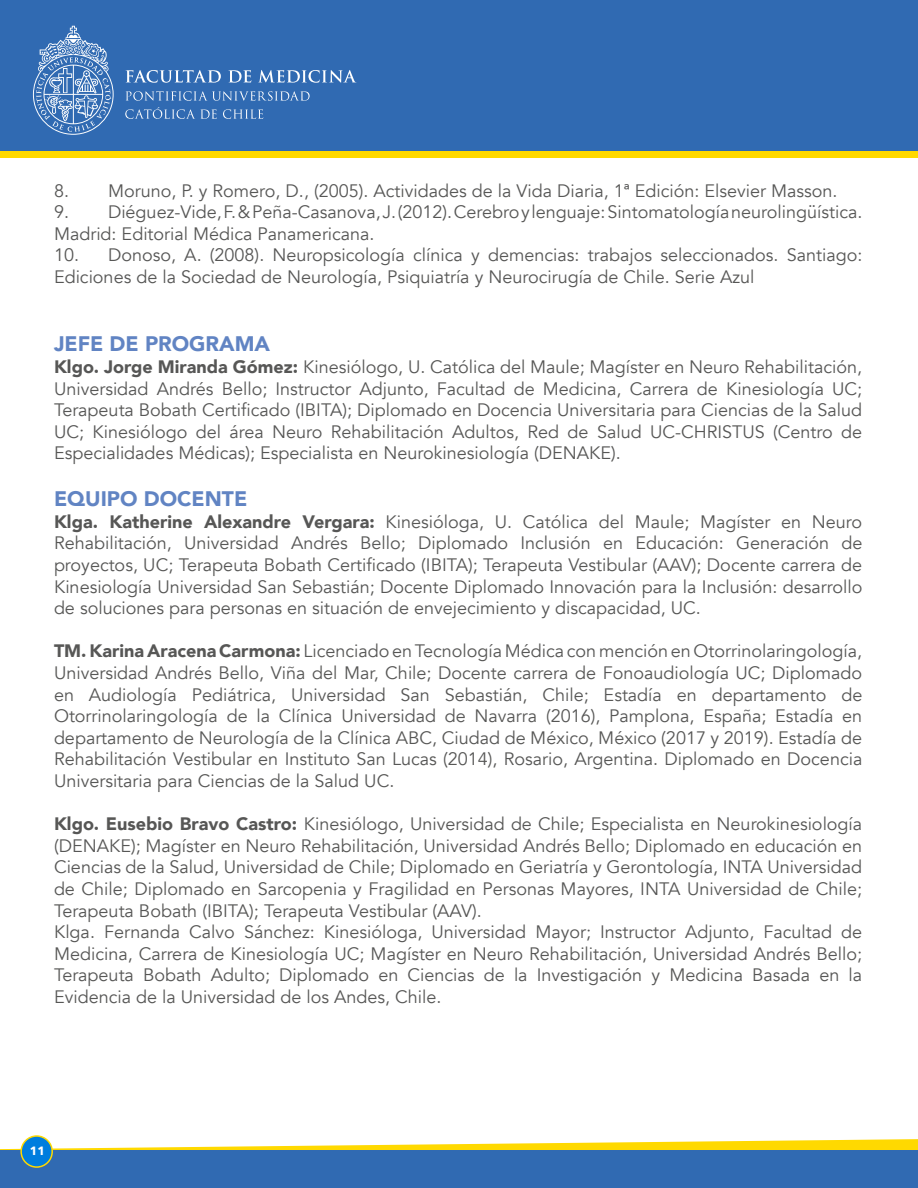
<style>
.page{position:relative;width:918px;height:1188px;background:#fff}
.page>*{position:absolute;margin:0;border:0;box-sizing:border-box;transform-origin:0 0}
.t1{font:900 21px "Avenir";color:#6184c3}
.t2{font:18px/21.6px "Avenir";color:#575756}
.t3{font:700 12px "Avenir Next";color:#fff}
.s1{font-weight:900}
</style>
<div class="page">
<div style="left:0;top:0;width:918px;height:153px;background:#306ab2"></div>
<svg style="left:0;top:1137px;width:918px;height:13px"></svg>
<div style="left:0;top:1150px;width:918px;height:38px;background:#306ab2"></div>
<svg style="left:33px;top:26px;width:81px;height:109px"></svg>
<svg style="left:126px;top:70px;width:95px;height:13px"></svg>
<svg style="left:228px;top:70px;width:23px;height:13px"></svg>
<svg style="left:258px;top:70px;width:98px;height:13px"></svg>
<svg style="left:126px;top:91px;width:184px;height:10px"></svg>
<svg style="left:125px;top:107px;width:92px;height:12px"></svg>
<svg style="left:223px;top:109px;width:40px;height:10px"></svg>
<div style="left:0;top:151px;width:918px;height:7px;background:#ffd900"></div>
<div style="left:21px;top:1136px;width:31px;height:31px;background:#007dde;border-radius:50%"></div>
<div style="left:20px;top:1135px;width:33px;height:33px;border:2px solid #ffd900;border-radius:50%"></div>
<p class="t2" style="left:54px;top:180px;width:785px">8. Moruno, P. y Romero, D., (2005). Actividades de la Vida Diaria, 1ª Edición: Elsevier Masson.</p>
<p class="t2" style="left:54px;top:202px;width:810px">9. Diéguez-Vide, F. &amp; Peña-Casanova, J. (2012). Cerebro y lenguaje: Sintomatología neurolingüística.<br>Madrid: Editorial Médica Panamericana.</p>
<p class="t2" style="left:54px;top:245px;width:810px">10. Donoso, A. (2008). Neuropsicología clínica y demencias: trabajos seleccionados. Santiago:<br>Ediciones de la Sociedad de Neurología, Psiquiatría y Neurocirugía de Chile. Serie Azul</p>
<p class="t1" style="left:54px;top:326px;width:218px">JEFE DE PROGRAMA</p>
<p class="t2" style="left:54px;top:356px;width:810px;text-align:justify"><span class="s1">Klgo. Jorge Miranda Gómez:</span> Kinesiólogo, U. Católica del Maule; Magíster en Neuro Rehabilitación, Universidad Andrés Bello; Instructor Adjunto, Facultad de Medicina, Carrera de Kinesiología UC; Terapeuta Bobath Certificado (IBITA); Diplomado en Docencia Universitaria para Ciencias de la Salud UC; Kinesiólogo del área Neuro Rehabilitación Adultos, Red de Salud UC-CHRISTUS (Centro de Especialidades Médicas); Especialista en Neurokinesiología (DENAKE).</p>
<p class="t1" style="left:54px;top:481px;width:195px">EQUIPO DOCENTE</p>
<p class="t2" style="left:54px;top:511px;width:810px;text-align:justify"><span class="s1">Klga. Katherine Alexandre Vergara:</span> Kinesióloga, U. Católica del Maule; Magíster en Neuro Rehabilitación, Universidad Andrés Bello; Diplomado Inclusión en Educación: Generación de proyectos, UC; Terapeuta Bobath Certificado (IBITA); Terapeuta Vestibular (AAV); Docente carrera de Kinesiología Universidad San Sebastián; Docente Diplomado Innovación para la Inclusión: desarrollo de soluciones para personas en situación de envejecimiento y discapacidad, UC.</p>
<p class="t2" style="left:54px;top:641px;width:810px;text-align:justify"><span class="s1">TM. Karina Aracena Carmona:</span> Licenciado en Tecnología Médica con mención en Otorrinolaringología, Universidad Andrés Bello, Viña del Mar, Chile; Docente carrera de Fonoaudiología UC; Diplomado en Audiología Pediátrica, Universidad San Sebastián, Chile; Estadía en departamento de Otorrinolaringología de la Clínica Universidad de Navarra (2016), Pamplona, España; Estadía en departamento de Neurología de la Clínica ABC, Ciudad de México, México (2017 y 2019). Estadía de Rehabilitación Vestibular en Instituto San Lucas (2014), Rosario, Argentina. Diplomado en Docencia Universitaria para Ciencias de la Salud UC.</p>
<p class="t2" style="left:54px;top:814px;width:810px"><span class="s1">Klgo. Eusebio Bravo Castro:</span> Kinesiólogo, Universidad de Chile; Especialista en Neurokinesiología (DENAKE); Magíster en Neuro Rehabilitación, Universidad Andrés Bello; Diplomado en educación en Ciencias de la Salud, Universidad de Chile; Diplomado en Geriatría y Gerontología, INTA Universidad de Chile; Diplomado en Sarcopenia y Fragilidad en Personas Mayores, INTA Universidad de Chile; Terapeuta Bobath (IBITA); Terapeuta Vestibular (AAV).<br>Klga. Fernanda Calvo Sánchez: Kinesióloga, Universidad Mayor; Instructor Adjunto, Facultad de Medicina, Carrera de Kinesiología UC; Magíster en Neuro Rehabilitación, Universidad Andrés Bello; Terapeuta Bobath Adulto; Diplomado en Ciencias de la Investigación y Medicina Basada en la Evidencia de la Universidad de los Andes, Chile.</p>
<p class="t3" style="left:30px;top:1140px;width:17px">11</p>
</div>
